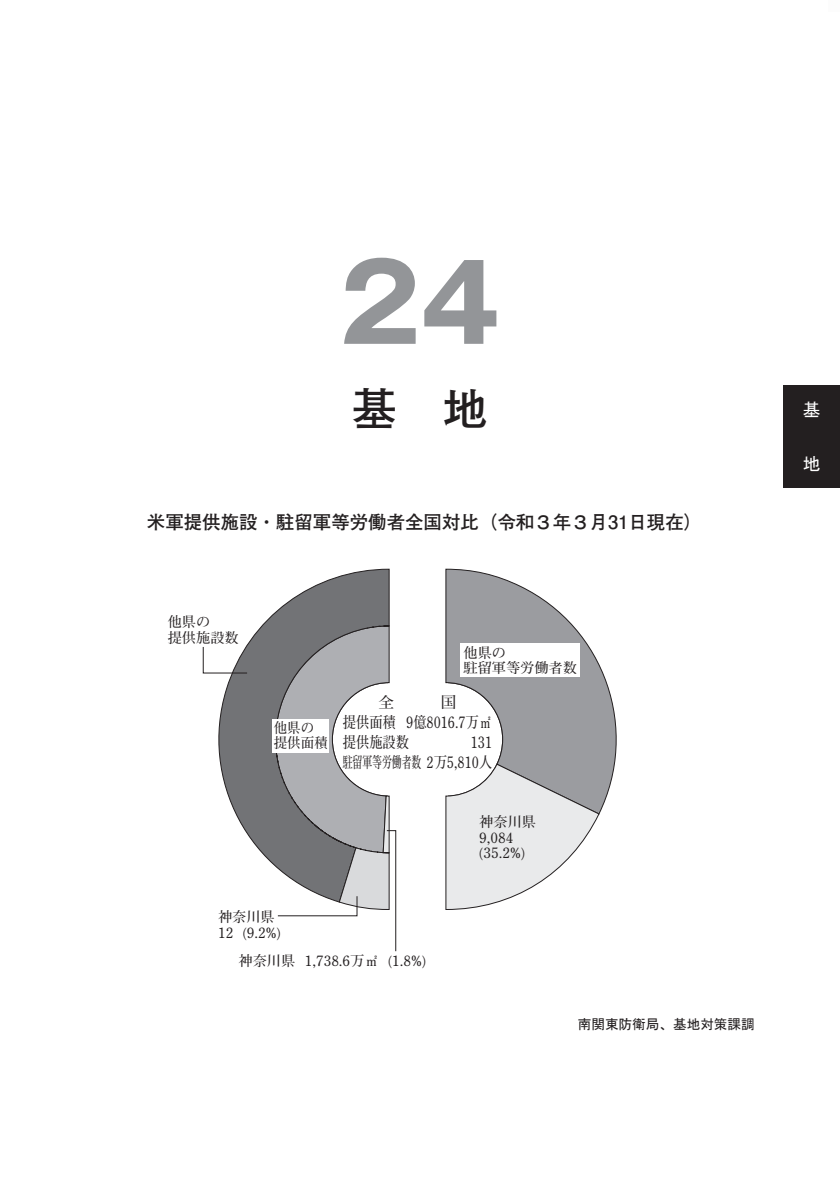
<style>
.page{position:relative;width:840px;height:1191px;background:#fff}
.page>*{position:absolute;margin:0;border:0;box-sizing:border-box;transform-origin:0 0}
.t1{font:700 106.2px "Gothic MB101 Pr 6 N";color:#939598}
.t2{font:700 45.4px "Futo Go B101 Pr 6 N";color:#231f20}
.t3{font:700 18.4px "Futo Go B101 Pr 6 N";color:#231f20}
.t4{font:17.8px "MS Gothic";color:#fff}
.t5{font:700 15.6px/19.8px "Futo Min A101 Pr 6 N";color:#231f20;scale:.85 1}
.t6{font:700 14.2px/15.6px "Futo Min A101 Pr 6 N";color:#231f20}
.t7{font:700 14.2px/15.6px "Futo Min A101 Pr 6 N";color:#231f20;scale:.95 1}
.t8{font:13.6px "MS Gothic";color:#231f20}
</style>
<div class="page">
<div style="left:782px;top:386px;width:57px;height:102px;background:#231f20"></div>
<svg style="left:445px;top:568px;width:172px;height:247px"></svg>
<svg style="left:445px;top:682px;width:154px;height:228px"></svg>
<svg style="left:202px;top:568px;width:188px;height:298px"></svg>
<div style="left:272px;top:719px;width:57px;height:33px;background:#fff"></div>
<div style="left:460px;top:643px;width:119px;height:34px;background:#fff"></div>
<svg style="left:202px;top:646px;width:46px;height:27px"></svg>
<svg style="left:274px;top:625px;width:122px;height:327px"></svg>
<h1 class="t1" style="left:339px;top:215px;width:163px">24</h1>
<h2 class="t2" style="left:351px;top:372px;width:138px">基　地</h2>
<p class="t3" style="left:147px;top:507px;width:556px">米軍提供施設・駐留軍等労働者全国対比（令和３年３月31日現在）</p>
<p class="t6" style="left:168px;top:613px;width:72px">他県の<br>提供施設数</p>
<p class="t6" style="left:463px;top:644px;width:115px">他県の<br>駐留軍等労働者数</p>
<p class="t7" style="left:273px;top:719px;width:58px">他県の提供面積</p>
<p class="t5" style="left:342px;top:711px;width:177px">提供面積 9億8016.7万㎡提供施設数</p>
<p class="t5" style="left:342px;top:731px;width:177px;text-align:right">131<br>駐留軍等労働者数 2万5,810人</p>
<p class="t6" style="left:479px;top:813px;width:58px">神奈川県<br>9,084 (35.2%)</p>
<p class="t6" style="left:218px;top:908px;width:64px">神奈川県<br>12 (9.2%)</p>
<p class="t6" style="left:238px;top:952px;width:189px">神奈川県 1,738.6万㎡ (1.8%)</p>
<p class="t8" style="left:577px;top:1017px;width:178px">南関東防衛局、基地対策課調</p>
<p class="t4" style="left:802px;top:401px;width:18px">基</p>
<p class="t4" style="left:802px;top:454px;width:18px">地</p>
</div>
